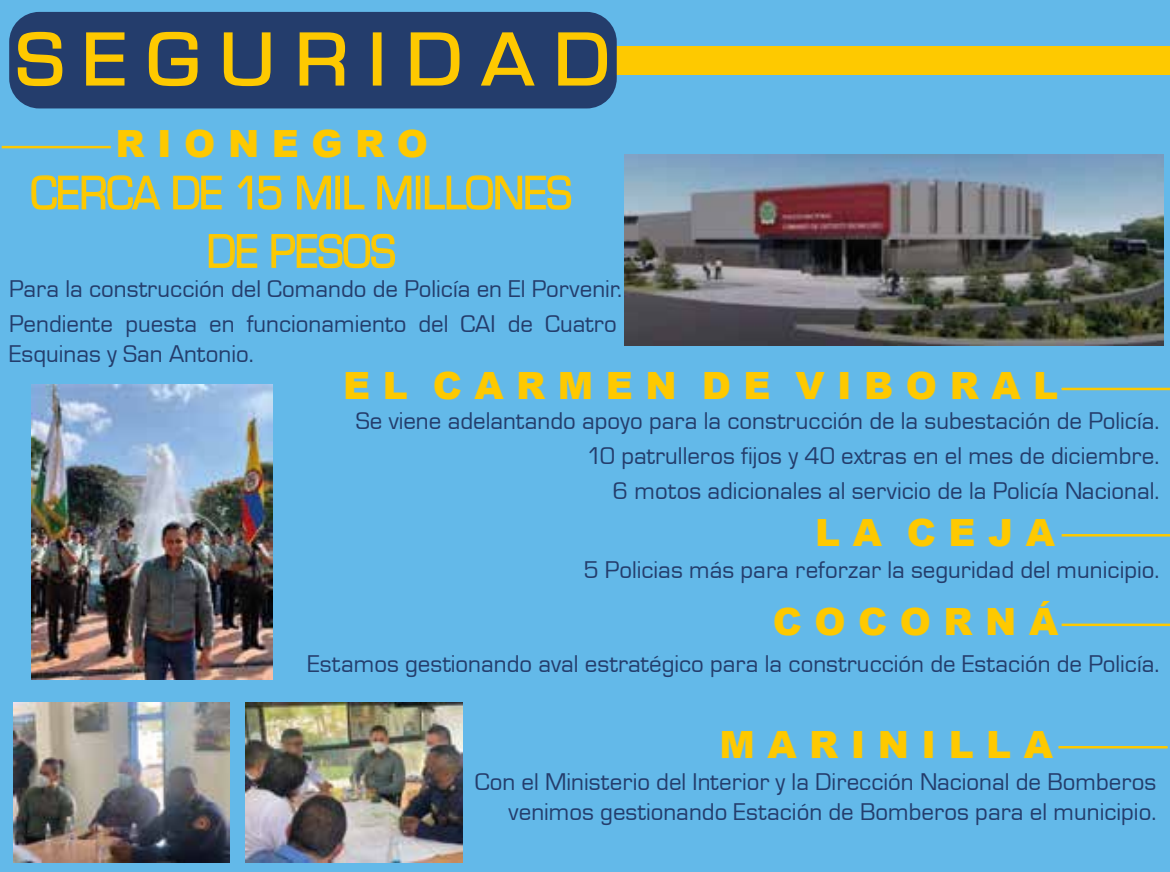
<style>
.page{position:relative;width:1170px;height:872px;background:#fff}
.page>*{position:absolute;margin:0;border:0;box-sizing:border-box;transform-origin:0 0}
.t1{font:48.75px/58.5px "Eurostar";color:#fec900;text-align:center;scale:.92 1}
.t2{font:900 37.5px "Arial";color:#fec900}
.t3{font:25px/35px "Eurostar";color:#243d6c;text-align:right}
</style>
<div class="page">
<div style="left:0;top:0;width:1169px;height:872px;background:#63b9e9"></div>
<hr style="left:2px;top:146px;width:109px;height:2px;background:#fec900">
<hr style="left:1061px;top:388px;width:108px;height:2px;background:#fec900">
<hr style="left:1058px;top:746px;width:109px;height:2px;background:#fec900">
<svg style="left:31px;top:175px;width:130px;height:35px"></svg>
<div style="left:416px;top:176px;width:4px;height:33px;border:1px solid #fec900"></div>
<svg style="left:424px;top:175px;width:147px;height:35px"></svg>
<svg style="left:173px;top:175px;width:239px;height:94px"></svg>
<div style="left:20px;top:46px;width:1149px;height:29px;background:#fec900"></div>
<div style="left:9px;top:12px;width:607px;height:96px;background:#243d6c;border-radius:30px"></div>
<svg style="left:17px;top:31px;width:46px;height:56px"></svg>
<svg style="left:86px;top:32px;width:39px;height:54px"></svg>
<svg style="left:148px;top:31px;width:50px;height:56px"></svg>
<svg style="left:223px;top:32px;width:48px;height:55px"></svg>
<svg style="left:299px;top:32px;width:47px;height:54px"></svg>
<div style="left:373px;top:32px;width:8px;height:54px;background:#fec900"></div>
<svg style="left:410px;top:32px;width:50px;height:54px"></svg>
<svg style="left:481px;top:32px;width:54px;height:54px"></svg>
<svg style="left:558px;top:32px;width:49px;height:54px"></svg>
<img style="left:624px;top:154px;width:539px;height:191px">
<img style="left:32px;top:384px;width:240px;height:295px">
<hr style="left:1061px;top:534px;width:108px;height:2px;background:#fec900">
<hr style="left:1061px;top:623px;width:108px;height:3px;background:#fec900">
<img style="left:245px;top:702px;width:217px;height:161px">
<img style="left:13px;top:702px;width:217px;height:160px">
<h2 class="t2" style="left:115px;top:116px;width:314px">R I O N E G R O</h2>
<h1 class="t1" style="left:30px;top:162px;width:590px">CERCA DE 15 MIL MILLONES<br>DE PESOS</h1>
<p class="t3" style="left:9px;top:271px;width:614px;text-align:left">Para la construcción del Comando de Policía en El Porvenir.<br>Pendiente puesta en funcionamiento del CAI de Cuatro</p>
<p class="t3" style="left:9px;top:336px;width:246px">Esquinas y San Antonio.</p>
<h2 class="t2" style="left:343px;top:358px;width:716px">E L C A R M E N D E V I B O R A L</h2>
<p class="t3" style="left:356px;top:403px;width:805px">Se viene adelantando apoyo para la construcción de la subestación de Policía.<br>10 patrulleros fijos y 40 extras en el mes de diciembre.<br>6 motos adicionales al servicio de la Policía Nacional.</p>
<h2 class="t2" style="left:815px;top:505px;width:241px">L A C E J A</h2>
<p class="t3" style="left:583px;top:551px;width:577px">5 Policias más para reforzar la seguridad del municipio.</p>
<h2 class="t2" style="left:772px;top:594px;width:287px">C O C O R N Á</h2>
<p class="t3" style="left:307px;top:645px;width:853px">Estamos gestionando aval estratégico para la construcción de Estación de Policía.</p>
<h2 class="t2" style="left:719px;top:717px;width:335px">M A R I N I L L A</h2>
<p class="t3" style="left:475px;top:766px;width:683px;line-height:30px">Con el Ministerio del Interior y la Dirección Nacional de Bomberos venimos gestionando Estación de Bomberos para el municipio.</p>
</div>
